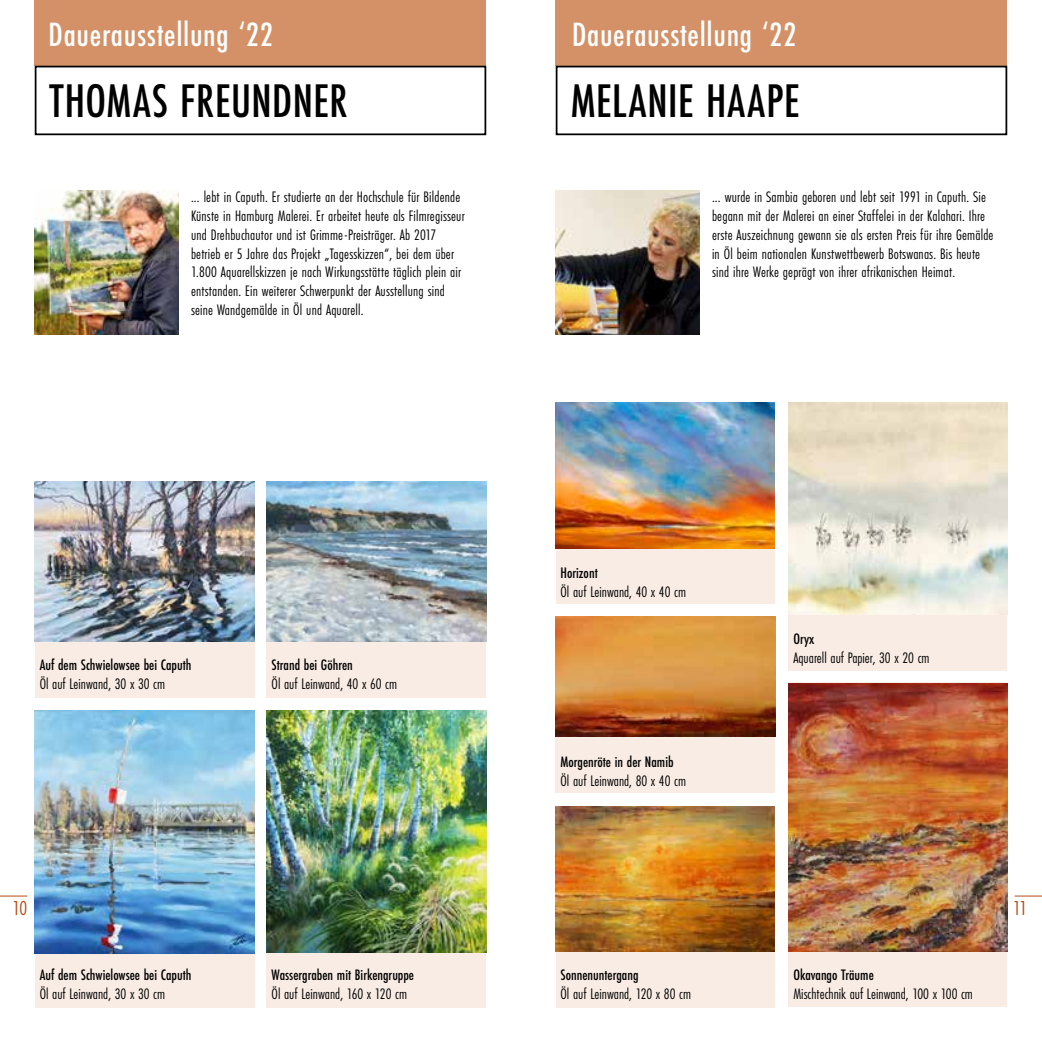
<style>
.page{position:relative;width:1042px;height:1042px;background:#fff}
.page>*{position:absolute;margin:0;border:0;box-sizing:border-box;transform-origin:0 0}
.t1{font:500 49px "Futura PT Cond";letter-spacing:.01em;color:#000}
.t2{font:500 35px "Futura PT Cond";letter-spacing:.02em;color:#fff}
.t3{font:21px "Futura PT Cond";color:#b84a16}
.t4{font:15.75px/18.7px "Futura PT Cond";letter-spacing:.01em;color:#000}
.t5{font:500 15.75px "Futura PT Cond";color:#000}
</style>
<div class="page">
<svg style="left:0;top:895px;width:27px;height:1px"></svg>
<svg style="left:1014px;top:895px;width:28px;height:1px"></svg>
<div style="left:556px;top:0;width:451px;height:66px;background:#d49167"></div>
<div style="left:556px;top:66px;width:451px;height:69px;border:2px solid #000"></div>
<div style="left:35px;top:0;width:451px;height:66px;background:#d49167"></div>
<div style="left:35px;top:66px;width:451px;height:69px;border:2px solid #000"></div>
<div style="left:35px;top:481px;width:219px;height:217px;background:#f8ece4"></div>
<img style="left:35px;top:481px;width:219px;height:160px">
<div style="left:35px;top:710px;width:219px;height:297px;background:#f8ece4"></div>
<img style="left:35px;top:710px;width:219px;height:243px">
<div style="left:267px;top:710px;width:219px;height:297px;background:#f8ece4"></div>
<img style="left:267px;top:710px;width:219px;height:242px">
<div style="left:267px;top:481px;width:219px;height:217px;background:#f8ece4"></div>
<img style="left:267px;top:481px;width:219px;height:160px">
<img style="left:35px;top:190px;width:144px;height:144px">
<img style="left:556px;top:190px;width:143px;height:144px">
<div style="left:788px;top:426px;width:219px;height:244px;background:#f8ece4"></div>
<div style="left:555px;top:836px;width:219px;height:171px;background:#f8ece4"></div>
<div style="left:555px;top:420px;width:219px;height:184px;background:#f8ece4"></div>
<img style="left:555px;top:402px;width:219px;height:146px">
<div style="left:788px;top:683px;width:219px;height:324px;background:#f8ece4"></div>
<img style="left:788px;top:402px;width:219px;height:212px">
<img style="left:788px;top:684px;width:219px;height:268px">
<div style="left:555px;top:621px;width:220px;height:171px;background:#f8ece4"></div>
<img style="left:555px;top:616px;width:220px;height:121px">
<img style="left:555px;top:806px;width:219px;height:146px">
<h2 class="t2" style="left:49px;top:13px;width:226px">Dauerausstellung ‘22</h2>
<h2 class="t2" style="left:572px;top:13px;width:226px">Dauerausstellung ‘22</h2>
<h1 class="t1" style="left:49px;top:72px;width:300px">THOMAS FREUNDNER</h1>
<p class="t4" style="left:191px;top:188px;width:275px">... lebt in Caputh. Er studierte an der Hochschule für Bildende Künste in Hamburg Malerei. Er arbeitet heute als Filmregisseur und Drehbuchautor und ist Grimme-Preisträger. Ab 2017 betrieb er 5 Jahre das Projekt „Tagesskizzen“, bei dem über 1.800 Aquarellskizzen je nach Wirkungsstätte täglich plein air entstanden. Ein weiterer Schwerpunkt der Ausstellung sind seine Wandgemälde in Öl und Aquarell.</p>
<h1 class="t1" style="left:571px;top:72px;width:231px">MELANIE HAAPE</h1>
<p class="t4" style="left:712px;top:188px;width:283px">... wurde in Sambia geboren und lebt seit 1991 in Caputh. Sie begann mit der Malerei an einer Staffelei in der Kalahari. Ihre erste Auszeichnung gewann sie als ersten Preis für ihre Gemälde in Öl beim nationalen Kunstwettbewerb Botswanas. Bis heute sind ihre Werke geprägt von ihrer afrikanischen Heimat.</p>
<p class="t5" style="left:40px;top:656px;width:153px">Auf dem Schwielowsee bei Caputh</p>
<p class="t4" style="left:40px;top:674px;width:127px">Öl auf Leinwand, 30 x 30 cm</p>
<p class="t5" style="left:272px;top:656px;width:83px">Strand bei Göhren</p>
<p class="t4" style="left:272px;top:674px;width:127px">Öl auf Leinwand, 40 x 60 cm</p>
<p class="t5" style="left:560px;top:564px;width:39px">Horizont</p>
<p class="t4" style="left:560px;top:583px;width:127px">Öl auf Leinwand, 40 x 40 cm</p>
<p class="t5" style="left:560px;top:752px;width:115px">Morgenröte in der Namib</p>
<p class="t4" style="left:560px;top:771px;width:127px">Öl auf Leinwand, 80 x 40 cm</p>
<p class="t5" style="left:793px;top:630px;width:23px">Oryx</p>
<p class="t4" style="left:793px;top:649px;width:138px">Aquarell auf Papier, 30 x 20 cm</p>
<h3 class="t3" style="left:13px;top:896px;width:16px">10</h3>
<h3 class="t3" style="left:1013px;top:896px;width:16px">11</h3>
<p class="t5" style="left:40px;top:965px;width:153px">Auf dem Schwielowsee bei Caputh</p>
<p class="t4" style="left:40px;top:984px;width:127px">Öl auf Leinwand, 30 x 30 cm</p>
<p class="t5" style="left:272px;top:965px;width:144px">Wassergraben mit Birkengruppe</p>
<p class="t4" style="left:272px;top:984px;width:137px">Öl auf Leinwand, 160 x 120 cm</p>
<p class="t5" style="left:560px;top:965px;width:79px">Sonnenuntergang</p>
<p class="t4" style="left:560px;top:984px;width:132px">Öl auf Leinwand, 120 x 80 cm</p>
<p class="t5" style="left:793px;top:965px;width:82px">Okavango Träume</p>
<p class="t4" style="left:793px;top:984px;width:181px">Mischtechnik auf Leinwand, 100 x 100 cm</p>
</div>
